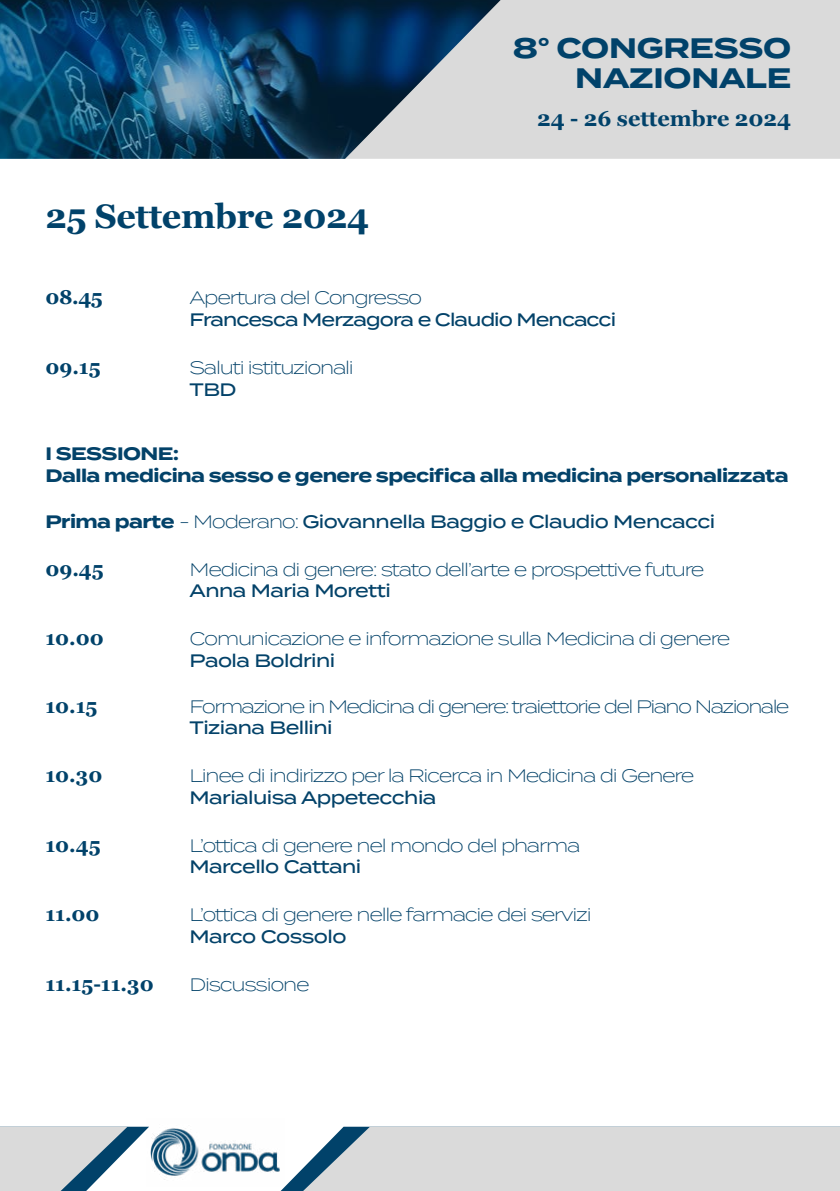
<style>
.page{position:relative;width:840px;height:1191px;background:#fff}
.page>*{position:absolute;margin:0;border:0;box-sizing:border-box;transform-origin:0 0}
.t1{font:700 34px "Georgia";letter-spacing:-.01em;color:#01426a}
.t2{font:700 28.2px/30.4px "Termina";letter-spacing:-.01em;color:#01426a;text-align:right}
.t3{font:700 21.6px "Georgia";color:#01426a}
.t4{font:700 20px "Georgia";color:#01426a}
.t5{font:300 18px "Termina";letter-spacing:-.07em;color:#034269}
.t6{font:500 18px "Termina";letter-spacing:-.03em;color:#034269}
.t7{font:700 18px/21.6px "Termina";letter-spacing:-.03em;color:#034269}
.t8{font:300 18px "Termina";letter-spacing:-.09em;color:#034269}
.t9{font:500 18px "Termina";letter-spacing:-.05em;color:#034269}
.s1{font-weight:700}
.s2{font-weight:300}
</style>
<div class="page">
<div style="left:511px;top:0;width:328px;height:159px;background:#dadada"></div>
<svg style="left:0;top:1126px;width:146px;height:65px"></svg>
<svg style="left:280px;top:1126px;width:559px;height:65px"></svg>
<img style="left:146px;top:1126px;width:138px;height:60px">
<svg style="left:0;top:0;width:511px;height:159px"></svg>
<h1 class="t1" style="left:45px;top:191px;width:325px">25 Settembre 2024</h1>
<h2 class="t2" style="left:512px;top:33px;width:280px">8° CONGRESSO<br>NAZIONALE</h2>
<p class="t3" style="left:537px;top:102px;width:255px">24 - 26 settembre 2024</p>
<p class="t4" style="left:45px;top:282px;width:59px">08.45</p>
<p class="t5" style="left:189px;top:285px;width:234px">Apertura del Congresso</p>
<p class="t9" style="left:189px;top:306px;width:428px">Francesca Merzagora e Claudio Mencacci</p>
<p class="t4" style="left:45px;top:352px;width:57px">09.15</p>
<p class="t5" style="left:189px;top:355px;width:166px">Saluti istituzionali</p>
<p class="t6" style="left:189px;top:376px;width:48px">TBD</p>
<p class="t7" style="left:45px;top:443px;width:744px">I SESSIONE:<br>Dalla medicina sesso e genere specifica alla medicina personalizzata</p>
<p class="t6" style="left:45px;top:508px;width:671px"><span class="s1">Prima parte</span> <span class="s2">- Moderano:</span> Giovannella Baggio e Claudio Mencacci</p>
<p class="t4" style="left:45px;top:553px;width:60px">09.45</p>
<p class="t5" style="left:189px;top:556px;width:516px">Medicina di genere: stato dell’arte e prospettive future</p>
<p class="t6" style="left:189px;top:577px;width:202px">Anna Maria Moretti</p>
<p class="t4" style="left:45px;top:623px;width:60px">10.00</p>
<p class="t5" style="left:189px;top:626px;width:542px">Comunicazione e informazione sulla Medicina di genere</p>
<p class="t6" style="left:189px;top:647px;width:147px">Paola Boldrini</p>
<p class="t4" style="left:45px;top:690px;width:54px">10.15</p>
<p class="t8" style="left:189px;top:693px;width:601px">Formazione in Medicina di genere: traiettorie del Piano Nazionale</p>
<p class="t6" style="left:189px;top:714px;width:144px">Tiziana Bellini</p>
<p class="t4" style="left:45px;top:760px;width:58px">10.30</p>
<p class="t5" style="left:189px;top:763px;width:506px">Linee di indirizzo per la Ricerca in Medicina di Genere</p>
<p class="t6" style="left:189px;top:784px;width:248px">Marialuisa Appetecchia</p>
<p class="t4" style="left:45px;top:829px;width:57px">10.45</p>
<p class="t5" style="left:189px;top:832px;width:392px">L’ottica di genere nel mondo del pharma</p>
<p class="t6" style="left:189px;top:853px;width:173px">Marcello Cattani</p>
<p class="t4" style="left:45px;top:899px;width:56px">11.00</p>
<p class="t5" style="left:189px;top:902px;width:403px">L’ottica di genere nelle farmacie dei servizi</p>
<p class="t6" style="left:189px;top:923px;width:158px">Marco Cossolo</p>
<p class="t4" style="left:45px;top:969px;width:110px">11.15-11.30</p>
<p class="t5" style="left:189px;top:971px;width:121px">Discussione</p>
</div>
